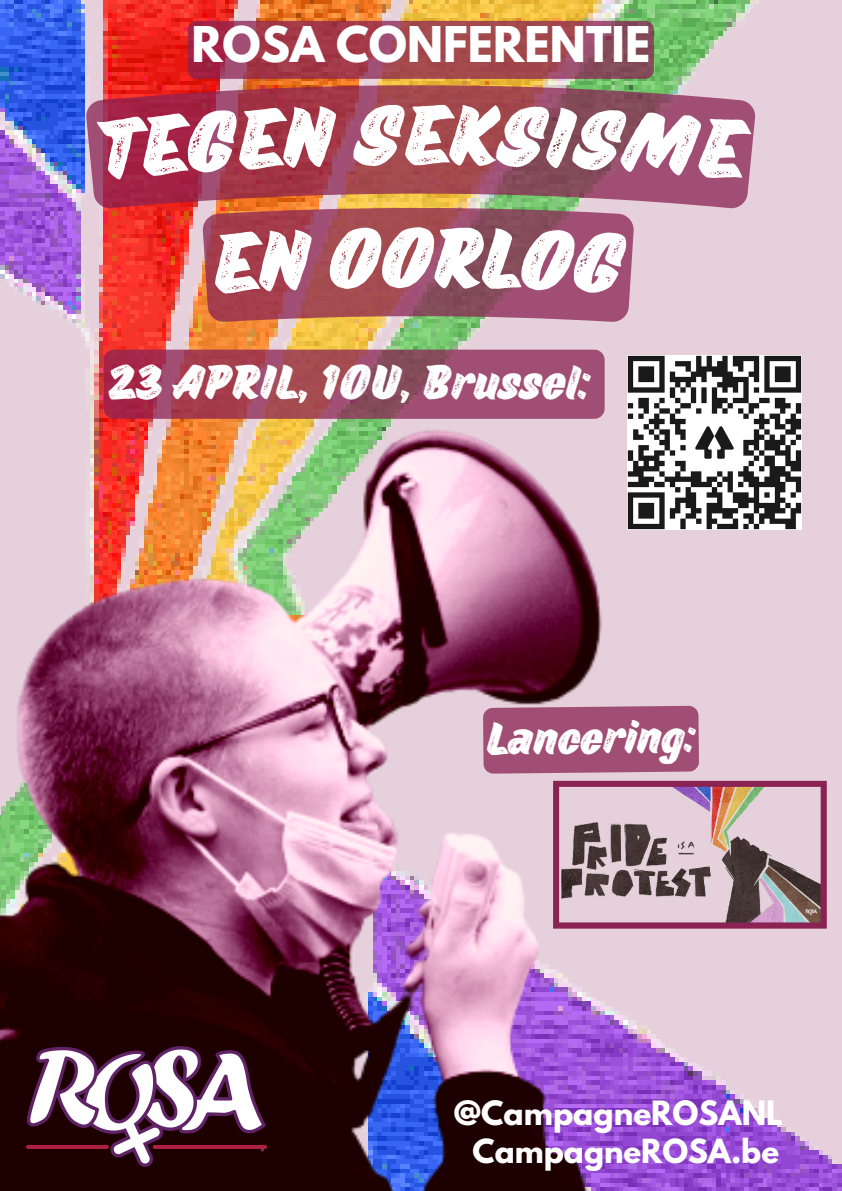
<style>
.page{position:relative;width:842px;height:1191px;background:#fff}
.page>*{position:absolute;margin:0;border:0;box-sizing:border-box;transform-origin:0 0}
.t1{font:900 84.7px "Marks Rough";color:#fff}
.t2{font:900 48.3px "Marks Rough";color:#fff}
.t3{font:900 46px "Marks Rough";color:#fff}
.t4{font:700 43.6px "League Spartan";color:#fff}
.t5{font:700 29.7px "League Spartan";color:#fff}
.t6{font:700 29.4px "League Spartan";color:#fff}
</style>
<div class="page">
<img style="left:0;top:0;width:829px;height:397px">
<img style="left:0;top:397px;width:842px;height:793px">
<img style="left:27px;top:1046px;width:239px;height:120px">
<svg style="left:553px;top:780px;width:274px;height:148px;background:#b1939e"></svg>
<img style="left:627px;top:356px;width:174px;height:174px">
<svg style="left:188px;top:21px;width:466px;height:58px;background:#9e4151"></svg>
<svg style="left:104px;top:349px;width:501px;height:70px;background:#9f4761"></svg>
<svg style="left:86px;top:85px;width:669px;height:123px;background:#ad5d60"></svg>
<div style="left:483px;top:705px;width:216px;height:68px;background:#a14e75"></div>
<svg style="left:203px;top:206px;width:431px;height:116px;background:#a75b63"></svg>
<svg style="left:96px;top:105px;width:242px;height:76px;background:#a12f4a"></svg>
<svg style="left:353px;top:104px;width:52px;height:62px;background:#a34a55"></svg>
<svg style="left:449px;top:104px;width:304px;height:77px;background:#974c64"></svg>
<svg style="left:212px;top:228px;width:102px;height:66px;background:#a33e50"></svg>
<svg style="left:329px;top:226px;width:53px;height:63px;background:#a44c51"></svg>
<svg style="left:434px;top:226px;width:193px;height:68px;background:#944c68"></svg>
<p class="t4" style="left:191px;top:23px;width:460px">ROSA CONFERENTIE</p>
<p class="t1" style="left:403px;top:82px;width:49px">E</p>
<p class="t1" style="left:381px;top:205px;width:56px">O</p>
<p class="t2" style="left:108px;top:351px;width:484px">23 APRIL, 10U, Brussel:</p>
<p class="t3" style="left:486px;top:710px;width:210px;rotate:-1deg">Lancering:</p>
<p class="t5" style="left:454px;top:1097px;width:331px">@CampagneROSANL</p>
<p class="t6" style="left:473px;top:1135px;width:308px">CampagneROSA.be</p>
</div>
